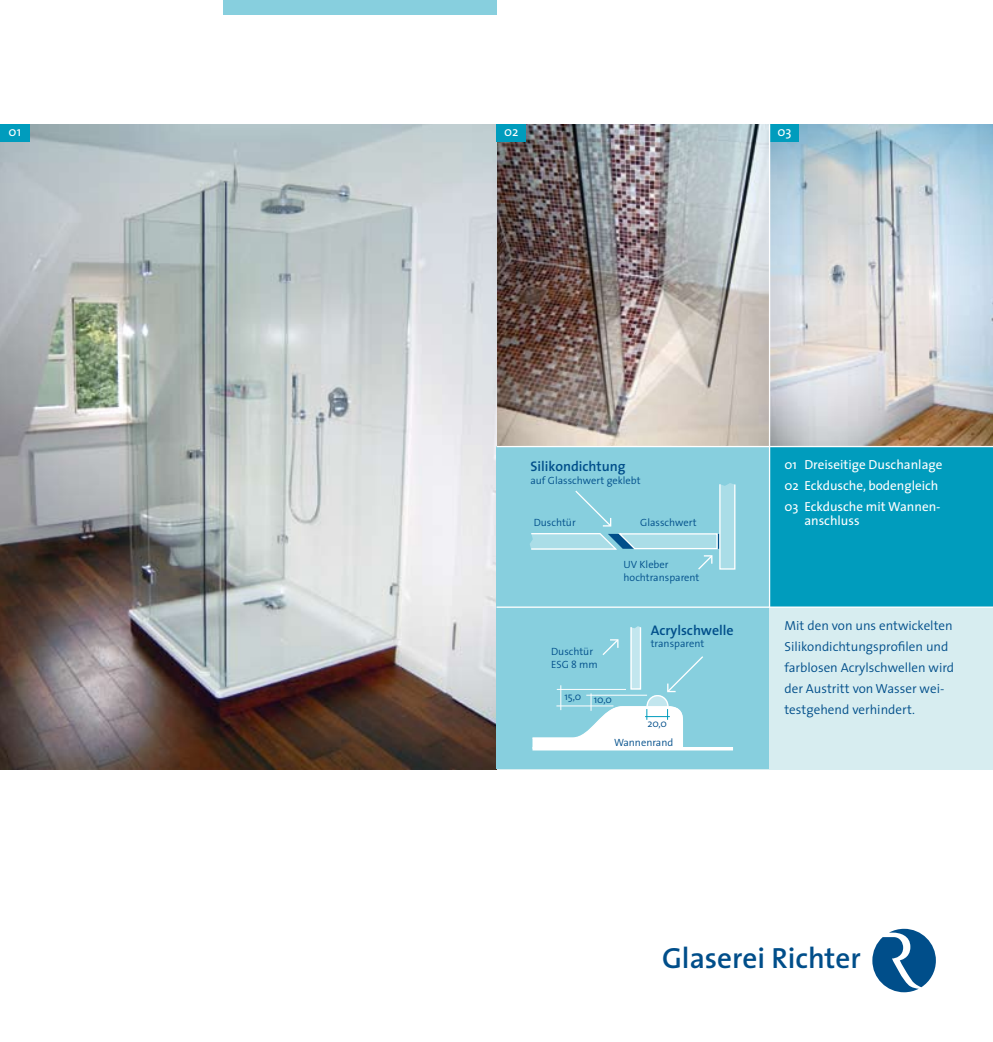
<style>
.page{position:relative;width:993px;height:1042px;background:#fff}
.page>*{position:absolute;margin:0;border:0;box-sizing:border-box;transform-origin:0 0}
.t1{font:600 29.22px "The Sans";color:#004e8a}
.t2{font:600 14px "The Sans";color:#004e8a}
.t3{font:300 13.12px/21px "The Sans";color:#004e8a}
.t4{font:13.12px/21px "The Sans";color:#fff}
.t5{font:300 10.5px/12.6px "The Sans";color:#004e8a}
</style>
<div class="page">
<div style="left:0;top:124px;width:992px;height:645px;background:#d7edf0"></div>
<img style="left:496px;top:124px;width:496px;height:322px">
<img style="left:0;top:124px;width:496px;height:645px">
<div style="left:223px;top:0;width:273px;height:15px;background:#87cfde"></div>
<div style="left:769px;top:446px;width:223px;height:161px;background:#009cbd"></div>
<svg style="left:872px;top:929px;width:63px;height:63px"></svg>
<div style="left:496px;top:124px;width:30px;height:17px;background:#009cbd"></div>
<div style="left:769px;top:124px;width:30px;height:17px;background:#009cbd"></div>
<div style="left:496px;top:446px;width:272px;height:323px;background:#87cfde"></div>
<svg style="left:530px;top:483px;width:204px;height:87px"></svg>
<div style="left:719px;top:484px;width:16px;height:85px;border:1px solid #fff"></div>
<hr style="left:532px;top:747px;width:200px;height:3px;background:#fff">
<svg style="left:532px;top:627px;width:171px;height:123px"></svg>
<div style="left:630px;top:626px;width:11px;height:63px;border:1px solid #fff"></div>
<hr style="left:496px;top:446px;width:496px;height:1px;background:#fff">
<div style="left:0;top:124px;width:30px;height:17px;background:#009cbd"></div>
<hr style="left:496px;top:606px;width:496px;height:2px;background:#fff">
<hr style="left:768px;top:124px;width:2px;height:484px;background:#fff">
<p class="t4" style="left:9px;top:121px;width:14px">01</p>
<p class="t4" style="left:504px;top:121px;width:16px">02</p>
<p class="t4" style="left:777px;top:121px;width:16px">03</p>
<p class="t2" style="left:530px;top:455px;width:97px">Silikondichtung</p>
<p class="t5" style="left:530px;top:474px;width:112px">auf Glasschwert geklebt</p>
<p class="t5" style="left:533px;top:515px;width:43px">Duschtür</p>
<p class="t5" style="left:640px;top:515px;width:58px">Glasschwert</p>
<p class="t5" style="left:623px;top:558px;width:77px">UV Kleber hochtransparent</p>
<p class="t5" style="left:551px;top:645px;width:48px">Duschtür<br>ESG 8 mm</p>
<p class="t5" style="left:564px;top:689px;width:19px">15,0</p>
<p class="t5" style="left:593px;top:693px;width:20px">10,0</p>
<p class="t2" style="left:650px;top:618px;width:84px">Acrylschwelle</p>
<p class="t5" style="left:650px;top:637px;width:55px">transparent</p>
<p class="t5" style="left:647px;top:716px;width:21px">20,0</p>
<p class="t5" style="left:613px;top:735px;width:61px">Wannenrand</p>
<p class="t4" style="left:784px;top:453px;width:159px">01 Dreiseitige Duschanlage<br>02 Eckdusche, bodengleich<br>03 Eckdusche mit Wannen-</p>
<p class="t4" style="left:804px;top:509px;width:57px">anschluss</p>
<p class="t3" style="left:784px;top:614px;width:171px">Mit den von uns entwickelten<br>Silikondichtungsprofilen und farblosen Acrylschwellen wird der Austritt von Wasser wei&shy;testgehend verhindert.</p>
<h1 class="t1" style="left:662px;top:933px;width:200px">Glaserei Richter</h1>
</div>
